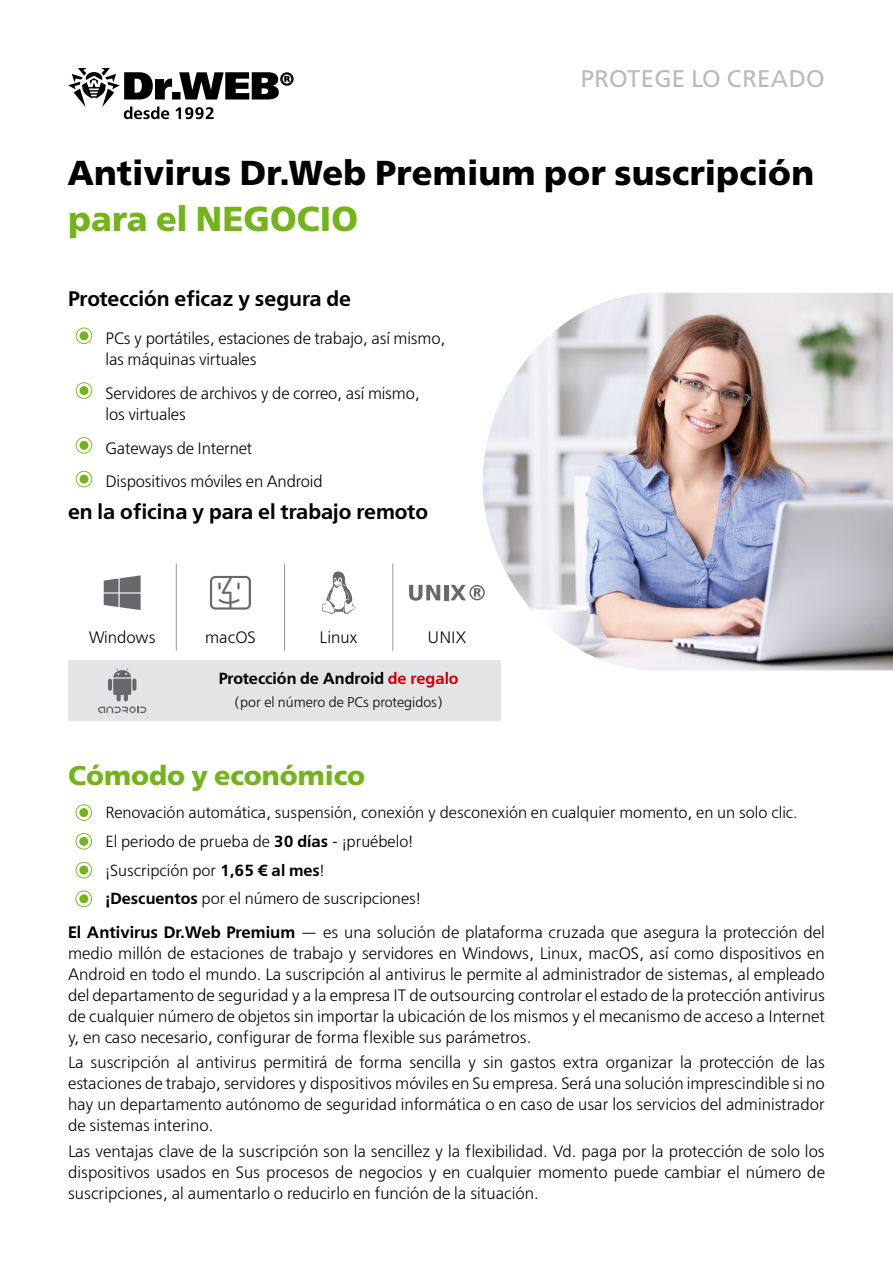
<style>
.page{position:relative;width:893px;height:1263px;background:#fff}
.page>*{position:absolute;margin:0;border:0;box-sizing:border-box;transform-origin:0 0}
.t1{font:700 34.5px "Free Set";letter-spacing:.005em;color:#000}
.t2{font:700 34.5px "Free Set";letter-spacing:.005em;color:#72b41a}
.t3{font:700 27px "Free Set";color:#72b41a}
.t4{font:24px "Free Set";letter-spacing:.01em;color:#b8babd}
.t5{font:600 21px "Free Set";color:#000}
.t6{font:300 16.5px/21px "Free Set";letter-spacing:-.01em;color:#000}
.t7{font:300 16.05px/28.8px "Free Set";color:#000}
.t8{font:600 16.05px "Free Set";color:#000}
.t9{font:300 14.1px "Free Set";color:#000}
.s1{color:#ce0006}
.s2{font-weight:600}
</style>
<div class="page">
<svg style="left:68px;top:68px;width:226px;height:51px"></svg>
<svg style="left:76px;top:328px;width:16px;height:16px"></svg>
<svg style="left:77px;top:328px;width:14px;height:15px"></svg>
<div style="left:80px;top:331px;width:8px;height:9px;background:#72b41a;border-radius:50%"></div>
<svg style="left:76px;top:382px;width:16px;height:17px"></svg>
<svg style="left:77px;top:383px;width:14px;height:15px"></svg>
<div style="left:80px;top:386px;width:8px;height:9px;background:#72b41a;border-radius:50%"></div>
<svg style="left:76px;top:437px;width:16px;height:17px"></svg>
<svg style="left:77px;top:438px;width:14px;height:15px"></svg>
<div style="left:80px;top:441px;width:8px;height:9px;background:#72b41a;border-radius:50%"></div>
<svg style="left:76px;top:471px;width:16px;height:16px"></svg>
<svg style="left:77px;top:472px;width:14px;height:14px"></svg>
<div style="left:80px;top:475px;width:8px;height:9px;background:#72b41a;border-radius:50%"></div>
<hr style="left:176px;top:563px;width:1px;height:59px;background:#98989c">
<hr style="left:284px;top:563px;width:1px;height:59px;background:#98989c">
<hr style="left:392px;top:563px;width:1px;height:59px;background:#98989c">
<svg style="left:176px;top:622px;width:1px;height:29px"></svg>
<svg style="left:284px;top:622px;width:1px;height:29px"></svg>
<svg style="left:392px;top:622px;width:1px;height:29px"></svg>
<svg style="left:104px;top:575px;width:37px;height:35px"></svg>
<svg style="left:210px;top:576px;width:41px;height:34px"></svg>
<svg style="left:322px;top:571px;width:34px;height:43px"></svg>
<svg style="left:409px;top:585px;width:31px;height:16px"></svg>
<hr style="left:444px;top:585px;width:4px;height:15px;background:#68676c">
<svg style="left:450px;top:585px;width:33px;height:15px"></svg>
<div style="left:68px;top:660px;width:433px;height:61px;background:#e3e4e6"></div>
<svg style="left:76px;top:804px;width:16px;height:17px"></svg>
<svg style="left:76px;top:805px;width:15px;height:15px"></svg>
<div style="left:79px;top:808px;width:9px;height:9px;background:#72b41a;border-radius:50%"></div>
<svg style="left:76px;top:833px;width:16px;height:17px"></svg>
<svg style="left:76px;top:834px;width:15px;height:15px"></svg>
<div style="left:79px;top:837px;width:9px;height:9px;background:#72b41a;border-radius:50%"></div>
<svg style="left:76px;top:862px;width:16px;height:16px"></svg>
<svg style="left:76px;top:863px;width:15px;height:14px"></svg>
<div style="left:79px;top:866px;width:9px;height:8px;background:#72b41a;border-radius:50%"></div>
<svg style="left:76px;top:890px;width:16px;height:17px"></svg>
<svg style="left:76px;top:891px;width:15px;height:15px"></svg>
<div style="left:79px;top:894px;width:9px;height:9px;background:#72b41a;border-radius:50%"></div>
<img style="left:483px;top:293px;width:410px;height:377px">
<h3 class="t4" style="left:580px;top:63px;width:246px">PROTEGE LO CREADO</h3>
<h1 class="t1" style="left:68px;top:151px;width:748px">Antivirus Dr.Web Premium por suscripción</h1>
<h1 class="t2" style="left:68px;top:196px;width:291px">para el NEGOCIO</h1>
<p class="t5" style="left:68px;top:285px;width:284px">Protección eficaz y segura de</p>
<p class="t6" style="left:106px;top:328px;width:341px">PCs y portátiles, estaciones de trabajo, así mismo, las máquinas virtuales</p>
<p class="t6" style="left:106px;top:382px;width:316px">Servidores de archivos y de correo, así mismo, los virtuales</p>
<p class="t6" style="left:106px;top:431px;width:219px;line-height:33.8px">Gateways de Internet<br>Dispositivos móviles en Android</p>
<p class="t5" style="left:68px;top:498px;width:362px">en la oficina y para el trabajo remoto</p>
<p class="t6" style="left:89px;top:626px;width:68px">Windows</p>
<p class="t6" style="left:205px;top:626px;width:52px">macOS</p>
<p class="t6" style="left:320px;top:626px;width:40px">Linux</p>
<p class="t6" style="left:428px;top:626px;width:40px">UNIX</p>
<p class="t8" style="left:219px;top:668px;width:241px">Protección de Android <span class="s1">de regalo</span></p>
<p class="t9" style="left:234px;top:694px;width:210px">(por el número de PCs protegidos)</p>
<h2 class="t3" style="left:68px;top:758px;width:299px">Cómodo y económico</h2>
<p class="t7" style="left:106px;top:798px;width:694px">Renovación automática, suspensión, conexión y desconexión en cualquier momento, en un solo clic.<br>El periodo de prueba de <span class="s2">30 días</span> - ¡pruébelo!<br>¡Suscripción por <span class="s2">1,65 € al mes</span>!<br><span class="s2">¡Descuentos</span> por el número de suscripciones!</p>
<p class="t6" style="left:68px;top:922px;width:758px;text-align:justify"><span class="s2">El Antivirus Dr.Web Premium</span> — es una solución de plataforma cruzada que asegura la protección del medio millón de estaciones de trabajo y servidores en Windows, Linux, macOS, así como dispositivos en Android en todo el mundo. La suscripción al antivirus le permite al administrador de sistemas, al empleado del departamento de seguridad y a la empresa IT de outsourcing controlar el estado de la protección antivirus de cualquier número de objetos sin importar la ubicación de los mismos y el mecanismo de acceso a Internet y, en caso necesario, configurar de forma flexible sus parámetros.</p>
<p class="t6" style="left:68px;top:1052px;width:758px;text-align:justify">La suscripción al antivirus permitirá de forma sencilla y sin gastos extra organizar la protección de las estaciones de trabajo, servidores y dispositivos móviles en Su empresa. Será una solución imprescindible si no hay un departamento autónomo de seguridad informática o en caso de usar los servicios del administrador de sistemas interino.</p>
<p class="t6" style="left:68px;top:1140px;width:758px;text-align:justify">Las ventajas clave de la suscripción son la sencillez y la flexibilidad. Vd. paga por la protección de solo los dispositivos usados en Sus procesos de negocios y en cualquier momento puede cambiar el número de suscripciones, al aumentarlo o reducirlo en función de la situación.</p>
</div>
